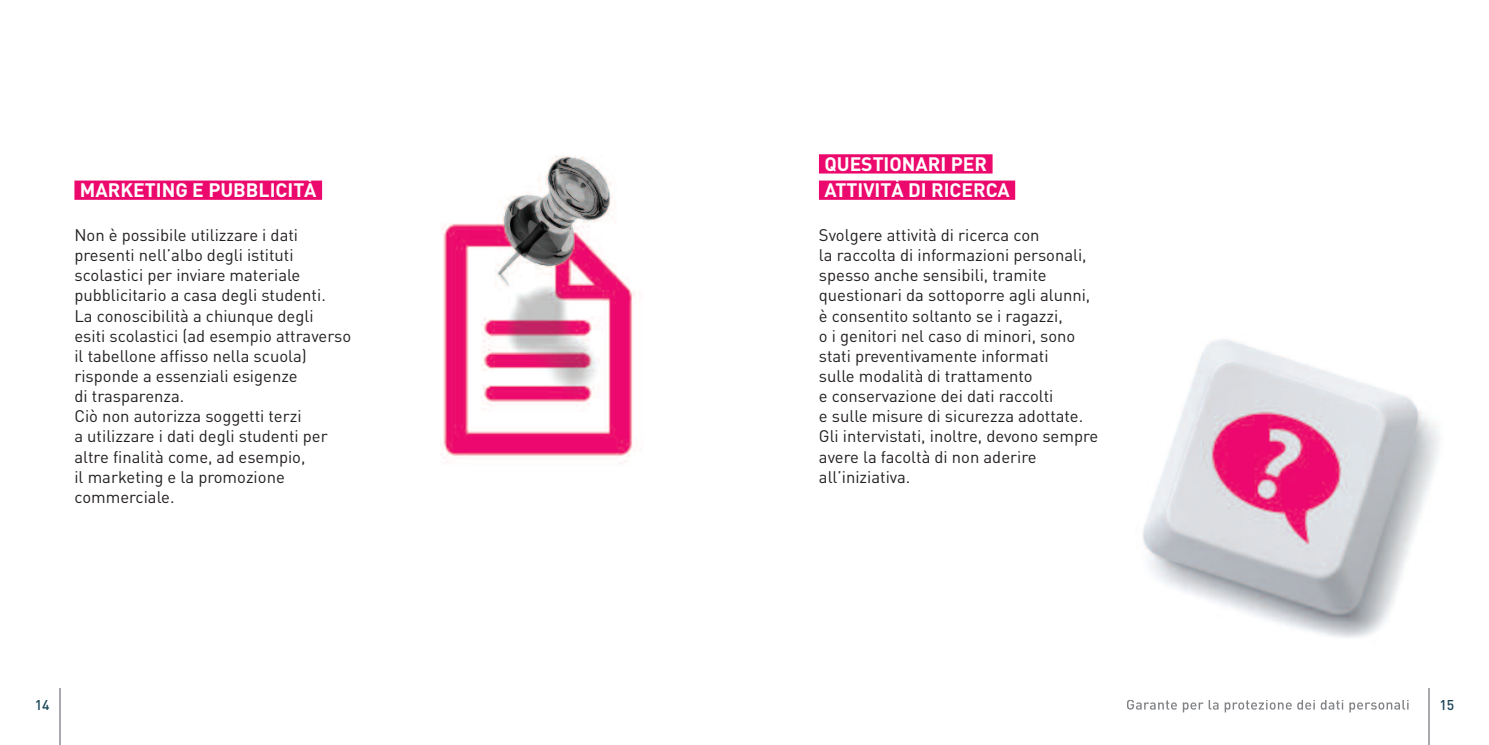
<style>
.page{position:relative;width:1489px;height:745px;background:#fff}
.page>*{position:absolute;margin:0;border:0;box-sizing:border-box;transform-origin:0 0}
.t1{font:700 19.25px/26.2px "DIN";color:#fff}
.t2{font:16.62px/20.1px "DIN";color:#231f20}
.t3{font:500 14px "DIN";color:#1b4458}
.s1{color:#ec096d}
</style>
<div class="page">
<img style="left:441px;top:155px;width:194px;height:308px">
<svg style="left:1127px;top:700px;width:103px;height:12px"></svg>
<hr style="left:1428px;top:687px;width:1px;height:57px;background:#a8a9ad">
<hr style="left:59px;top:687px;width:1px;height:57px;background:#a8a9ad">
<img style="left:1143px;top:339px;width:296px;height:299px">
<div style="left:74px;top:180px;width:248px;height:20px;background:#ec096d"></div>
<div style="left:819px;top:154px;width:173px;height:19px;background:#ec096d"></div>
<div style="left:819px;top:180px;width:196px;height:20px;background:#ec096d"></div>
<p class="t1" style="left:74px;top:177px;width:249px"><span class="s1">.</span>MARKETING E PUBBLICITÀ<span class="s1">.</span></p>
<p class="t1" style="left:819px;top:151px;width:198px"><span class="s1">.</span>QUESTIONARI PER<span class="s1">. .</span>ATTIVITÀ DI RICERCA<span class="s1">.</span></p>
<p class="t2" style="left:74px;top:225px;width:278px">Non è possibile utilizzare i dati presenti nell’albo degli istituti scolastici per inviare materiale pubblicitario a casa degli studenti.<br>La conoscibilità a chiunque degli<br>esiti scolastici (ad esempio attraverso il tabellone affisso nella scuola) risponde a essenziali esigenze<br>di trasparenza.<br>Ciò non autorizza soggetti terzi<br>a utilizzare i dati degli studenti per altre finalità come, ad esempio,<br>il marketing e la promozione commerciale.</p>
<p class="t2" style="left:818px;top:225px;width:281px">Svolgere attività di ricerca con<br>la raccolta di informazioni personali, spesso anche sensibili, tramite questionari da sottoporre agli alunni, è consentito soltanto se i ragazzi,<br>o i genitori nel caso di minori, sono stati preventivamente informati<br>sulle modalità di trattamento<br>e conservazione dei dati raccolti<br>e sulle misure di sicurezza adottate.<br>Gli intervistati, inoltre, devono sempre avere la facoltà di non aderire all’iniziativa.</p>
<p class="t3" style="left:35px;top:696px;width:16px">14</p>
<p class="t3" style="left:1439px;top:696px;width:16px">15</p>
</div>
